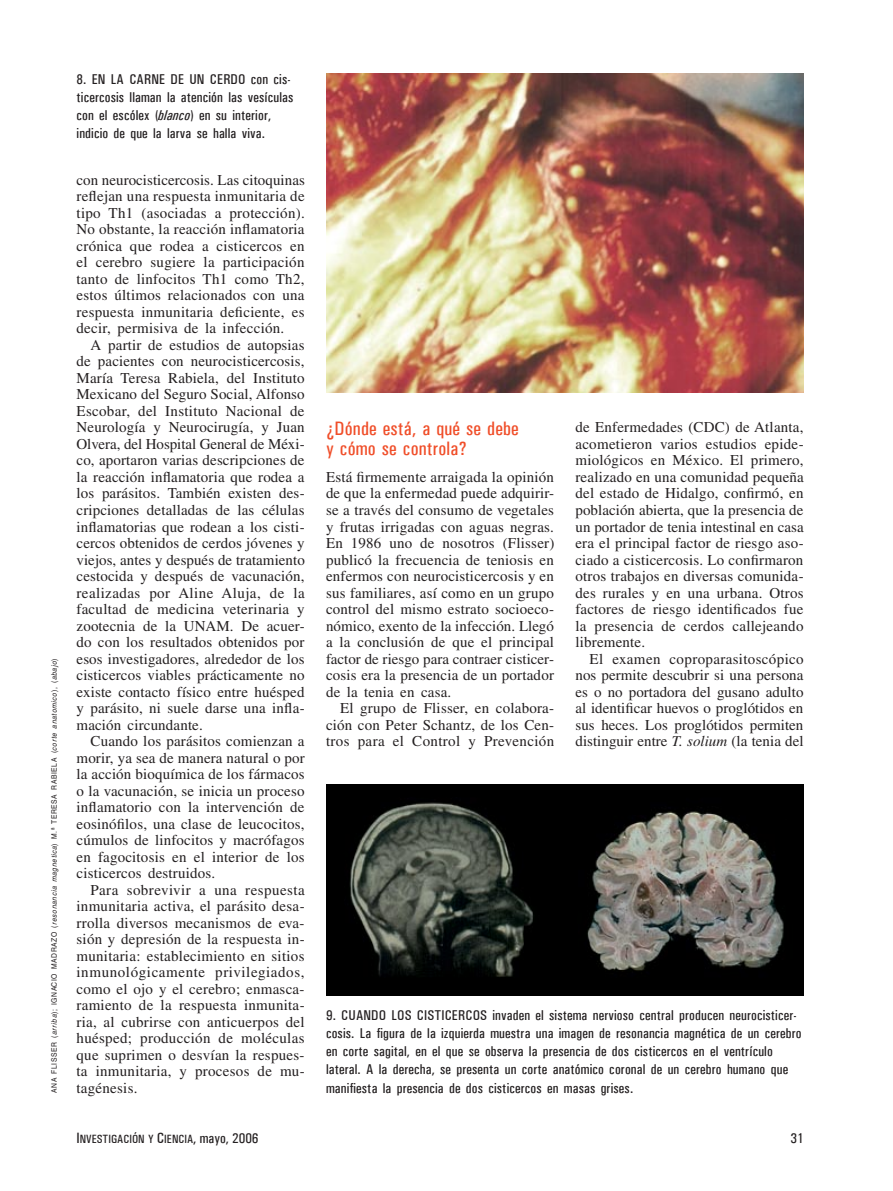
<style>
.page{position:relative;width:893px;height:1191px;background:#fff}
.page>*{position:absolute;margin:0;border:0;box-sizing:border-box;transform-origin:0 0}
.t1{font:500 condensed 19.5px/19.5px "Univers";letter-spacing:.01em;color:#f04e29}
.t2{font:15px/16.5px "Times";letter-spacing:.01em;color:#231f20;text-align:justify}
.t3{font:500 condensed 14.25px/18px "Univers";letter-spacing:.01em;color:#231f20}
.t4{font:500 condensed 12px "Univers";color:#231f20}
.t5{font:7.5px "Helvetica";letter-spacing:.09em;color:#231f20;scale:.9 1}
.s1{font-style:italic}
.s2{font-size:15px}
.s3{font-size:14.25px}
</style>
<div class="page">
<img style="left:326px;top:74px;width:478px;height:319px">
<img style="left:326px;top:784px;width:478px;height:211px">
<p class="t5" style="left:50px;top:1093px;width:484px;rotate:-90deg">ANA FLISSER (<span class="s1">arriba</span>); IGNACIO MADRAZO (<span class="s1">resonancia magnetica</span>) M.ª TERESA RABIELA (<span class="s1">corte anatomico</span>), (<span class="s1">abajo</span>)</p>
<p class="t3" style="left:77px;top:70px;width:218px">8. EN LA CARNE DE UN CERDO con cis&shy;ticercosis llaman la atención las vesículas con el escólex (<span class="s1">blanco</span>) en su interior, indicio de que la larva se halla viva.</p>
<p class="t2" style="left:77px;top:171px;width:230px">con neurocisticercosis. Las citoquinas reflejan una respuesta inmunitaria de tipo Th1 (asociadas a protección).<br>No obstante, la reacción inflamatoria crónica que rodea a cisticercos en el cerebro sugiere la participación tanto de linfocitos Th1 como Th2, estos últimos relacionados con una respuesta inmunitaria deficiente, es decir, permisiva de la infección.</p>
<p class="t2" style="left:77px;top:336px;width:230px;text-indent:14px">A partir de estudios de autopsias de pacientes con neurocisticercosis, María Teresa Rabiela, del Instituto Mexicano del Seguro Social, Alfonso Escobar, del Instituto Nacional de Neurología y Neurocirugía, y Juan Olvera, del Hospital General de Méxi&shy;co, aportaron varias descripciones de la reacción inflamatoria que rodea a los parásitos. También existen des&shy;cripciones detalladas de las células inflamatorias que rodean a los cisti&shy;cercos obtenidos de cerdos jóvenes y viejos, antes y después de tratamiento cestocida y después de vacunación, realizadas por Aline Aluja, de la facultad de medicina veterinaria y zootecnia de la UNAM. De acuer&shy;do con los resultados obtenidos por esos investigadores, alrededor de los cisticercos viables prácticamente no existe contacto físico entre huésped y parásito, ni suele darse una infla&shy;mación circundante.</p>
<p class="t2" style="left:77px;top:732px;width:230px;text-indent:14px">Cuando los parásitos comienzan a morir, ya sea de manera natural o por la acción bioquímica de los fármacos o la vacunación, se inicia un proceso inflamatorio con la intervención de eosinófilos, una clase de leucocitos, cúmulos de linfocitos y macrófagos en fagocitosis en el interior de los cisticercos destruidos.</p>
<p class="t2" style="left:77px;top:881px;width:230px;text-indent:14px">Para sobrevivir a una respuesta inmunitaria activa, el parásito desa&shy;rrolla diversos mecanismos de eva&shy;sión y depresión de la respuesta in&shy;munitaria: establecimiento en sitios inmunológicamente privilegiados, como el ojo y el cerebro; enmasca&shy;ramiento de la respuesta inmunita&shy;ria, al cubrirse con anticuerpos del huésped; producción de moléculas que suprimen o desvían la respues&shy;ta inmunitaria, y procesos de mu&shy;tagénesis.</p>
<h1 class="t1" style="left:326px;top:419px;width:194px">¿Dónde está, a qué se debe y cómo se controla?</h1>
<p class="t2" style="left:326px;top:468px;width:230px">Está firmemente arraigada la opinión de que la enfermedad puede adquirir&shy;se a través del consumo de vegetales y frutas irrigadas con aguas negras.<br>En 1986 uno de nosotros (Flisser) publicó la frecuencia de teniosis en enfermos con neurocisticercosis y en sus familiares, así como en un grupo control del mismo estrato socioeco&shy;nómico, exento de la infección. Llegó a la conclusión de que el principal factor de riesgo para contraer cisticer&shy;cosis era la presencia de un portador de la tenia en casa.</p>
<p class="t2" style="left:326px;top:699px;width:230px;text-indent:14px">El grupo de Flisser, en colabora&shy;ción con Peter Schantz, de los Cen&shy;tros para el Control y Prevención</p>
<p class="t2" style="left:575px;top:419px;width:230px">de Enfermedades (CDC) de Atlanta, acometieron varios estudios epide&shy;miológicos en México. El primero, realizado en una comunidad pequeña del estado de Hidalgo, confirmó, en población abierta, que la presencia de un portador de tenia intestinal en casa era el principal factor de riesgo aso&shy;ciado a cisticercosis. Lo confirmaron otros trabajos en diversas comunida&shy;des rurales y en una urbana. Otros factores de riesgo identificados fue la presencia de cerdos callejeando libremente.</p>
<p class="t2" style="left:575px;top:650px;width:230px;text-indent:14px">El examen coproparasitoscópico nos permite descubrir si una persona es o no portadora del gusano adulto al identificar huevos o proglótidos en sus heces. Los proglótidos permiten distinguir entre <span class="s1">T. solium</span> (la tenia del</p>
<p class="t3" style="left:326px;top:1006px;width:477px">9. CUANDO LOS CISTICERCOS invaden el sistema nervioso central producen neurocisticer&shy;cosis. La figura de la izquierda muestra una imagen de resonancia magnética de un cerebro en corte sagital, en el que se observa la presencia de dos cisticercos en el ventrículo lateral. A la derecha, se presenta un corte anatómico coronal de un cerebro humano que</p>
<p class="t3" style="left:326px;top:1078px;width:309px">manifiesta la presencia de dos cisticercos en masas grises.</p>
<p class="t4" style="left:77px;top:1131px;width:183px"><span class="s2">I</span>NVESTIGACIÓN Y <span class="s2">C</span>IENCIA<span class="s2">,</span> <span class="s3">mayo, 2006</span></p>
<p class="t3" style="left:790px;top:1128px;width:15px">31</p>
</div>
